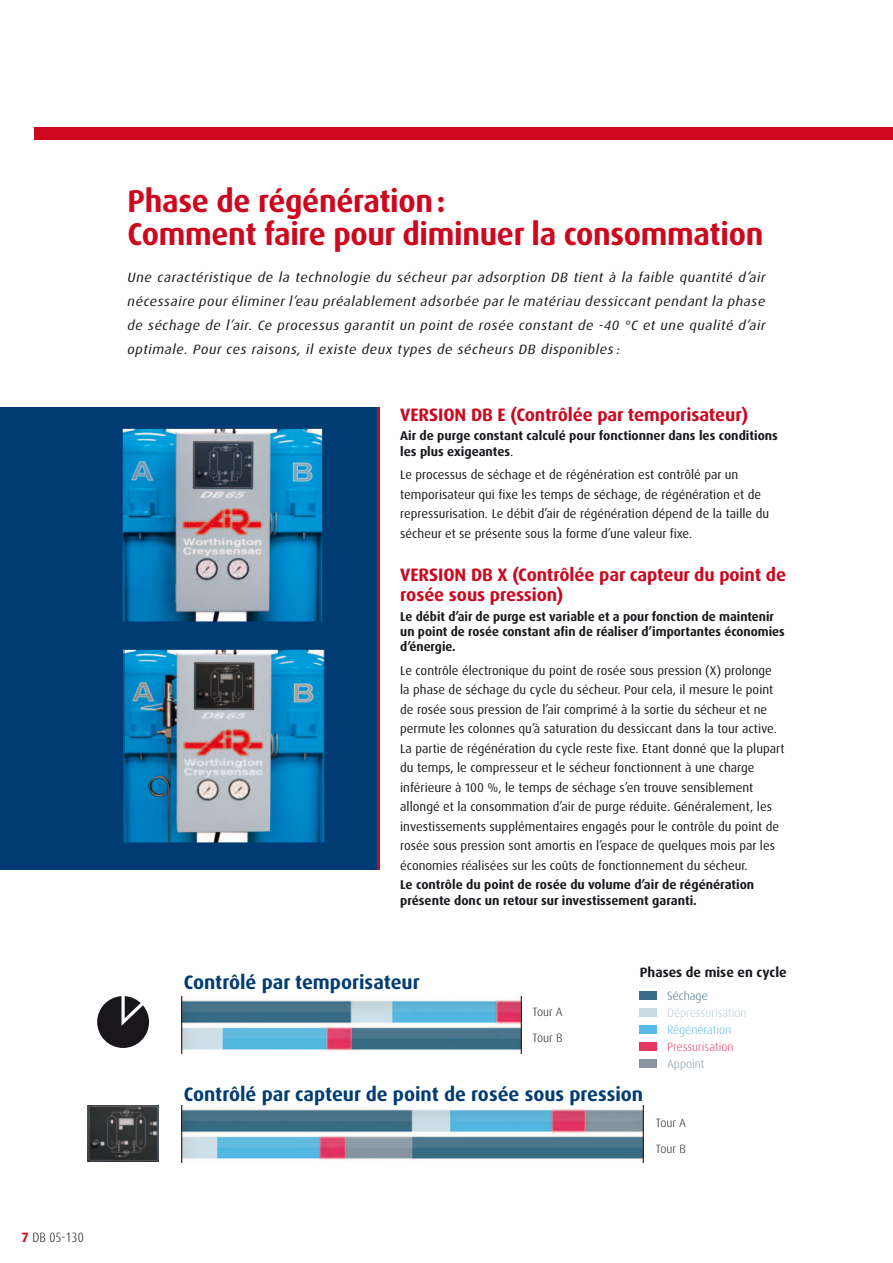
<style>
.page{position:relative;width:893px;height:1263px;background:#fff}
.page>*{position:absolute;margin:0;border:0;box-sizing:border-box;transform-origin:0 0}
.t1{font:700 31.5px/33px "Dax Pro";letter-spacing:-.01em;color:#cd071e}
.t2{font:700 19.5px "Dax Pro";color:#003c73}
.t3{font:700 18px/19.5px "Dax Pro";letter-spacing:-.005em;color:#cd071e}
.t4{font:italic 13.5px/24px "Dax Pro";letter-spacing:.04em;color:#1a171c;text-align:justify;scale:1.05 1}
.t5{font:700 13.5px "Dax Pro";color:#1a171c}
.t6{font:300 condensed 13.5px "Dax Pro";color:#1a171c}
.t7{font:12.75px/19.5px "Dax Pro";color:#1a171c}
.t8{font:700 12.75px/15.3px "Dax Pro";color:#1a171c}
.t9{font:300 12px "Dax Pro";color:#1a171c}
.t10{font:300 12px "Dax Pro";color:#b7cad3}
.t11{font:300 12px "Dax Pro";color:#e53764}
.t12{font:300 12px "Dax Pro";color:#56bbe7}
.t13{font:300 12px "Dax Pro";color:#3a6d87}
.t14{font:300 12px "Dax Pro";color:#81909d}
.s1{font-weight:700;font-stretch:normal;color:#cd071e}
.s2{font-weight:400}
</style>
<div class="page">
<div style="left:0;top:407px;width:379px;height:463px;background:#003c73"></div>
<hr style="left:377px;top:407px;width:3px;height:463px;background:#cd071e">
<div style="left:640px;top:991px;width:17px;height:9px;background:#3a6d87"></div>
<div style="left:640px;top:1008px;width:17px;height:9px;background:#cadce3"></div>
<div style="left:640px;top:1025px;width:17px;height:9px;background:#56bbe7"></div>
<div style="left:640px;top:1042px;width:17px;height:9px;background:#e53764"></div>
<div style="left:640px;top:1059px;width:17px;height:9px;background:#8997a5"></div>
<div style="left:35px;top:128px;width:858px;height:12px;background:#cd071e"></div>
<img style="left:88px;top:1105px;width:71px;height:57px">
<img style="left:124px;top:430px;width:197px;height:190px">
<div style="left:122px;top:428px;width:201px;height:194px;border:1px solid #003c73"></div>
<img style="left:125px;top:651px;width:198px;height:190px">
<div style="left:123px;top:649px;width:202px;height:194px;border:1px solid #003c73"></div>
<svg style="left:97px;top:996px;width:52px;height:52px"></svg>
<img style="left:182px;top:996px;width:339px;height:57px">
<img style="left:182px;top:1105px;width:462px;height:57px">
<p class="t6" style="left:22px;top:1232px;width:64px"><span class="s1">7</span> DB 05-130</p>
<h1 class="t1" style="left:128px;top:186px;width:637px">Phase de régénération :<br>Comment faire pour diminuer la consommation</h1>
<p class="t4" style="left:128px;top:266px;width:609px">Une caractéristique de la technologie du sécheur par adsorption DB tient à la faible quantité d’air nécessaire pour éliminer l’eau préalablement adsorbée par le matériau dessiccant pendant la phase de séchage de l’air. Ce processus garantit un point de rosée constant de -40 °C et une qualité d’air optimale. Pour ces raisons, il existe deux types de sécheurs DB disponibles :</p>
<h3 class="t3" style="left:400px;top:406px;width:350px">VERSION DB E (Contrôlée par temporisateur)</h3>
<p class="t8" style="left:400px;top:429px;width:379px">Air de purge constant calculé pour fonctionner dans les conditions les plus exigeantes<span class="s2">.</span></p>
<p class="t7" style="left:400px;top:466px;width:370px">Le processus de séchage et de régénération est contrôlé par un temporisateur qui fixe les temps de séchage, de régénération et de repressurisation. Le débit d’air de régénération dépend de la taille du sécheur et se présente sous la forme d’une valeur fixe.</p>
<h3 class="t3" style="left:400px;top:566px;width:387px">VERSION DB X (Contrôlée par capteur du point de rosée sous pression)</h3>
<p class="t8" style="left:400px;top:609px;width:386px">Le débit d’air de purge est variable et a pour fonction de maintenir un point de rosée constant afin de réaliser d’importantes économies d’énergie.</p>
<p class="t7" style="left:400px;top:661px;width:386px">Le contrôle électronique du point de rosée sous pression (X) prolonge la phase de séchage du cycle du sécheur. Pour cela, il mesure le point de rosée sous pression de l’air comprimé à la sortie du sécheur et ne permute les colonnes qu’à saturation du dessiccant dans la tour active.<br>La partie de régénération du cycle reste fixe. Etant donné que la plupart du temps, le compresseur et le sécheur fonctionnent à une charge inférieure à 100 %, le temps de séchage s’en trouve sensiblement allongé et la consommation d’air de purge réduite. Généralement, les investissements supplémentaires engagés pour le contrôle du point de rosée sous pression sont amortis en l’espace de quelques mois par les économies réalisées sur les coûts de fonctionnement du sécheur.</p>
<p class="t8" style="left:400px;top:878px;width:356px">Le contrôle du point de rosée du volume d’air de régénération présente donc un retour sur investissement garanti.</p>
<h2 class="t2" style="left:184px;top:973px;width:237px">Contrôlé par temporisateur</h2>
<p class="t9" style="left:533px;top:1006px;width:32px">Tour A</p>
<p class="t9" style="left:533px;top:1032px;width:31px">Tour B</p>
<p class="t5" style="left:640px;top:965px;width:148px">Phases de mise en cycle</p>
<p class="t13" style="left:667px;top:990px;width:42px">Séchage</p>
<p class="t10" style="left:667px;top:1007px;width:81px">Dépressurisation</p>
<p class="t12" style="left:667px;top:1024px;width:66px">Régénération</p>
<p class="t11" style="left:667px;top:1041px;width:68px">Pressurisation</p>
<p class="t14" style="left:667px;top:1058px;width:39px">Appoint</p>
<h2 class="t2" style="left:184px;top:1085px;width:461px">Contrôlé par capteur de point de rosée sous pression</h2>
<p class="t9" style="left:656px;top:1117px;width:32px">Tour A</p>
<p class="t9" style="left:656px;top:1143px;width:31px">Tour B</p>
</div>
